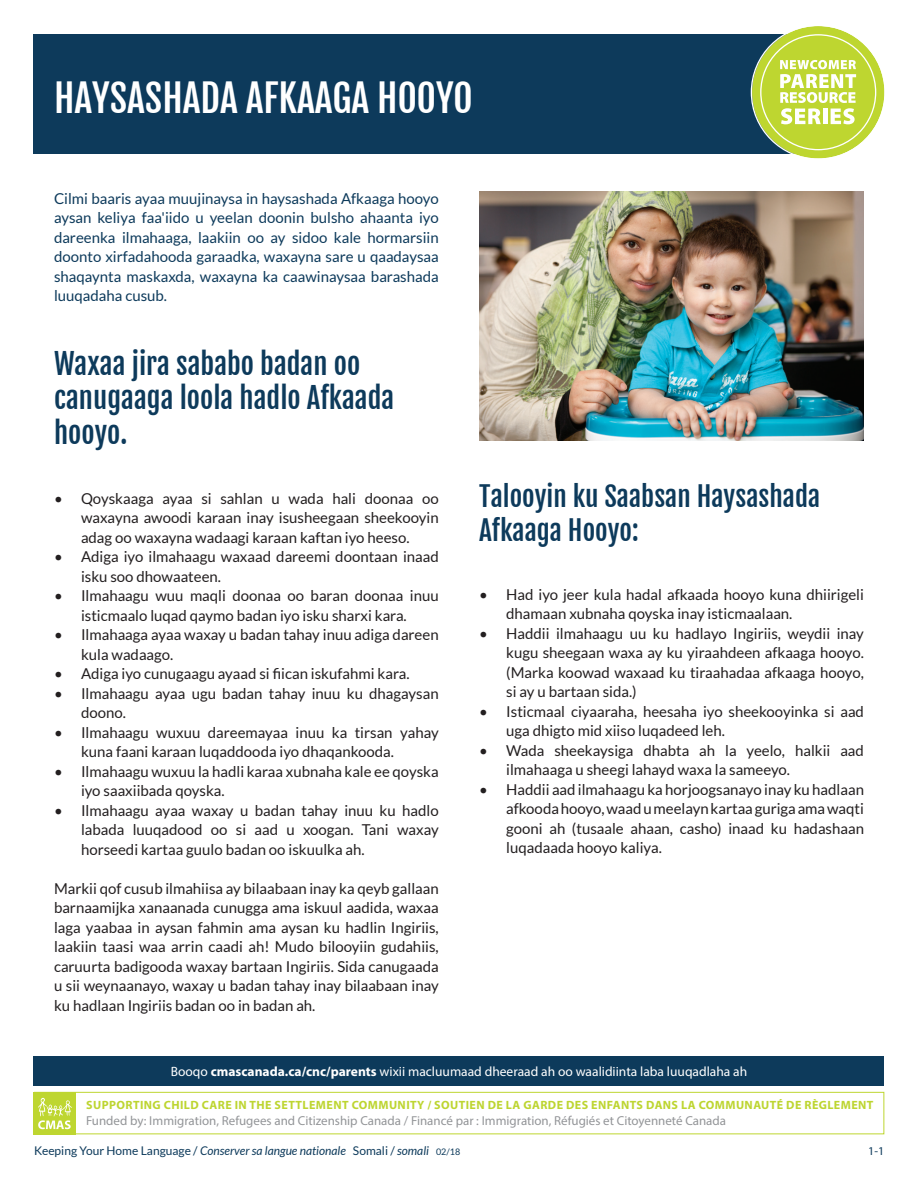
<style>
.page{position:relative;width:918px;height:1188px;background:#fff}
.page>*{position:absolute;margin:0;border:0;box-sizing:border-box;transform-origin:0 0}
.t1{font:37.5px "Fjalla One";color:#fff}
.t2{font:28.5px/34.5px "Fjalla One";color:#0d3a5b}
.t3{font:27px/34.5px "Fjalla One";color:#0d3a5b}
.t4{font:15px/19.5px "Lato";color:#231f20}
.t5{font:15px/19.5px "Lato";color:#0d3a5b;text-align:justify}
.t6{font:13.5px "Myriad Pro";color:#fff}
.t7{font:12.9px "Myriad Pro";color:#939598}
.t8{font:700 12px "Myriad Pro";letter-spacing:.035em;color:#bdd530}
.t9{font:italic 12px "Lato";color:#0d3a5b}
.t10{font:12px "Myriad Pro";color:#0d3a5b}
.s1{font-weight:700}
.s2{font-style:normal}
.s3{font-style:normal;font-size:9px}
</style>
<div class="page">
<div style="left:34px;top:1056px;width:850px;height:30px;background:#0d3a5b"></div>
<div style="left:34px;top:1092px;width:42px;height:42px;background:#bed630"></div>
<svg style="left:38px;top:1097px;width:34px;height:32px"></svg>
<div style="left:34px;top:1092px;width:850px;height:42px;border:1px solid #bed630"></div>
<div style="left:34px;top:34px;width:788px;height:119px;background:#0d3a5b"></div>
<svg style="left:751px;top:26px;width:134px;height:133px"></svg>
<img style="left:479px;top:192px;width:385px;height:248px">
<h1 class="t1" style="left:54px;top:75px;width:75px">Haysasha</h1>
<h1 class="t1" style="left:201px;top:75px;width:274px">da Afkaaga Hooyo</h1>
<p class="t5" style="left:54px;top:188px;width:386px">Cilmi baaris ayaa muujinaysa in haysashada Afkaaga hooyo aysan keliya faa'iido u yeelan doonin bulsho ahaanta iyo dareenka ilmahaaga, laakiin oo ay sidoo kale hormarsiin doonto xirfadahooda garaadka, waxayna sare u qaadaysaa shaqaynta maskaxda, waxayna ka caawinaysaa barashada luuqadaha cusub.</p>
<h2 class="t2" style="left:54px;top:346px;width:342px">Waxaa jira sababo badan oo canugaaga loola hadlo Afkaada hooyo.</h2>
<p class="t4" style="left:81px;top:488px;width:359px;text-align:justify;text-indent:-27px">• Qoyskaaga ayaa si sahlan u wada hali doonaa oo waxayna awoodi karaan inay isusheegaan sheekooyin adag oo waxayna wadaagi karaan kaftan iyo heeso.</p>
<p class="t4" style="left:81px;top:547px;width:359px;text-indent:-27px">• Adiga iyo ilmahaagu waxaad dareemi doontaan inaad isku soo dhowaateen.</p>
<p class="t4" style="left:54px;top:586px;width:386px;text-align:center">• Ilmahaagu wuu maqli doonaa oo baran doonaa inuu isticmaalo luqad qaymo badan iyo isku sharxi kara.</p>
<p class="t4" style="left:81px;top:625px;width:359px;text-indent:-27px">• Ilmahaaga ayaa waxay u badan tahay inuu adiga dareen kula wadaago.</p>
<p class="t4" style="left:54px;top:664px;width:357px">• Adiga iyo cunugaagu ayaad si fiican iskufahmi kara.</p>
<p class="t4" style="left:81px;top:683px;width:359px;text-indent:-27px">• Ilmahaagu ayaa ugu badan tahay inuu ku dhagaysan doono.</p>
<p class="t4" style="left:81px;top:722px;width:359px;text-indent:-27px">• Ilmahaagu wuxuu dareemayaa inuu ka tirsan yahay kuna faani karaan luqaddooda iyo dhaqankooda.</p>
<p class="t4" style="left:81px;top:761px;width:359px;text-indent:-27px">• Ilmahaagu wuxuu la hadli karaa xubnaha kale ee qoyska iyo saaxiibada qoyska.</p>
<p class="t4" style="left:81px;top:800px;width:359px;text-align:justify;text-indent:-27px">• Ilmahaagu ayaa waxay u badan tahay inuu ku hadlo labada luuqadood oo si aad u xoogan. Tani waxay horseedi kartaa guulo badan oo iskuulka ah.</p>
<p class="t4" style="left:54px;top:878px;width:386px;text-align:justify">Markii qof cusub ilmahiisa ay bilaabaan inay ka qeyb gallaan barnaamijka xanaanada cunugga ama iskuul aadida, waxaa laga yaabaa in aysan fahmin ama aysan ku hadlin Ingiriis, laakiin taasi waa arrin caadi ah! Mudo bilooyiin gudahiis, caruurta badigooda waxay bartaan Ingiriis. Sida canugaada u sii weynaanayo, waxay u badan tahay inay bilaabaan inay ku hadlaan Ingiriis badan oo in badan ah.</p>
<h3 class="t3" style="left:479px;top:479px;width:343px">Talooyin ku Saabsan Haysashada<br>Afkaaga Hooyo:</h3>
<p class="t4" style="left:506px;top:584px;width:359px;text-indent:-27px">• Had iyo jeer kula hadal afkaada hooyo kuna dhiirigeli dhamaan xubnaha qoyska inay isticmaalaan.</p>
<p class="t4" style="left:506px;top:623px;width:359px;text-align:justify;text-indent:-27px">• Haddii ilmahaagu uu ku hadlayo Ingiriis, weydii inay kugu sheegaan waxa ay ku yiraahdeen afkaaga hooyo. (Marka koowad waxaad ku tiraahadaa afkaaga hooyo, si ay u bartaan sida.)</p>
<p class="t4" style="left:506px;top:701px;width:359px;text-indent:-27px">• Isticmaal ciyaaraha, heesaha iyo sheekooyinka si aad uga dhigto mid xiiso luqadeed leh.</p>
<p class="t4" style="left:506px;top:740px;width:359px;text-indent:-27px">• Wada sheekaysiga dhabta ah la yeelo, halkii aad ilmahaaga u sheegi lahayd waxa la sameeyo.</p>
<p class="t4" style="left:506px;top:779px;width:359px;text-align:justify;text-indent:-27px">• Haddii aad ilmahaagu ka horjoogsanayo inay ku hadlaan afkooda hooyo, waad u meelayn kartaa guriga ama waqti gooni ah (tusaale ahaan, casho) inaad ku hadashaan luqadaada hooyo kaliya.</p>
<p class="t6" style="left:171px;top:1063px;width:578px">Booqo <span class="s1">CMASCANADA.CA/CNC/PARENTS</span> wixii macluumaad dheeraad ah oo waalidiinta laba luuqadlaha ah</p>
<p class="t8" style="left:86px;top:1097px;width:789px">SUPPORTING CHILD CARE IN THE SETTLEMENT COMMUNITY / SOUTIEN DE LA GARDE DES ENFANTS DANS LA COMMUNAUTÉ DE RÈGLEMENT</p>
<p class="t7" style="left:86px;top:1113px;width:642px">Funded by: Immigration, Refugees and Citizenship Canada / Financé par : Immigration, Réfugiés et Citoyenneté Canada</p>
<p class="t9" style="left:34px;top:1144px;width:428px"><span class="s2">Keeping Your Home Language /</span> Conserver sa langue nationale <span class="s2">Somali /</span> somali <span class="s3">02/18</span></p>
<p class="t10" style="left:868px;top:1144px;width:17px">1-1</p>
</div>
